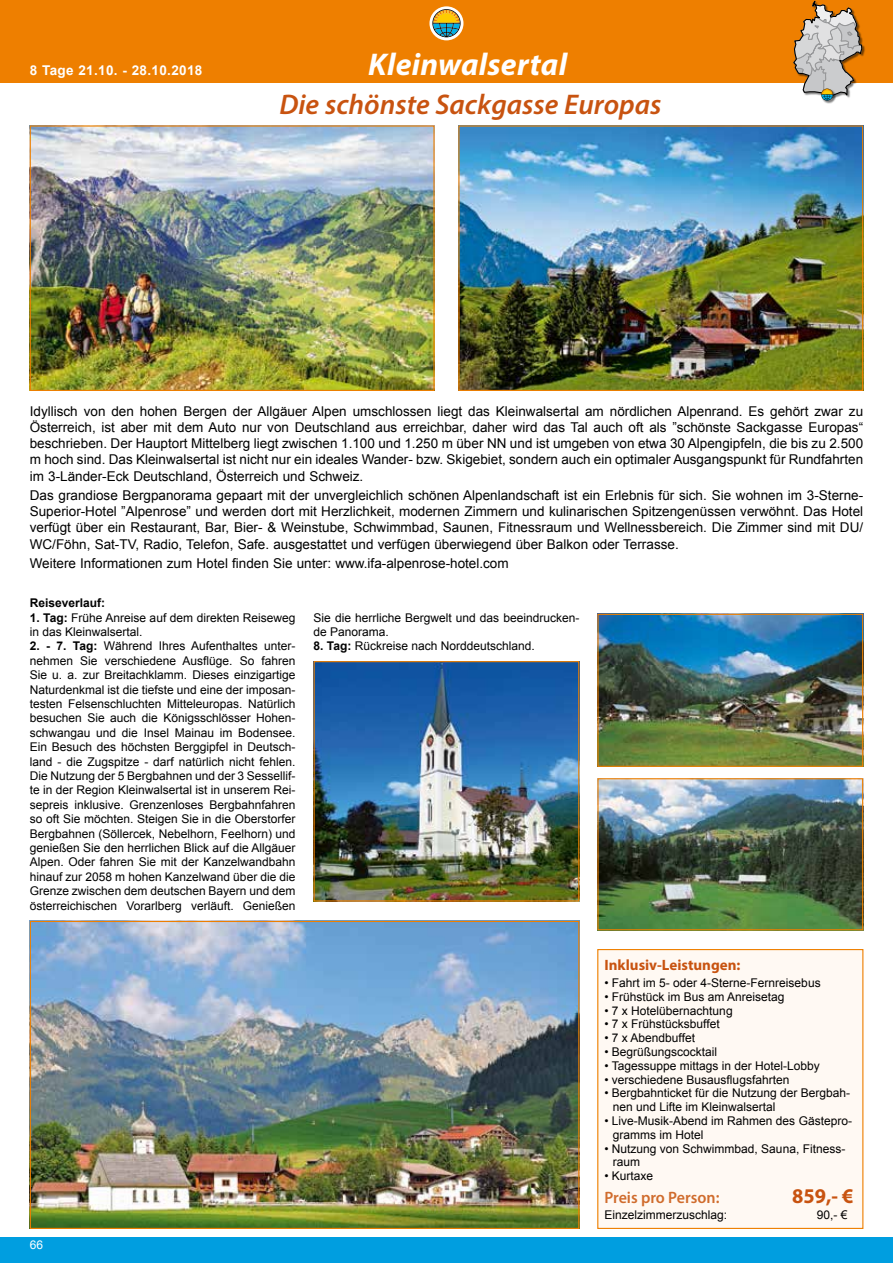
<style>
.page{position:relative;width:893px;height:1263px;background:#fff}
.page>*{position:absolute;margin:0;border:0;box-sizing:border-box;transform-origin:0 0}
.t1{font:italic 700 31.5px "Myriad Pro";letter-spacing:.01em;color:#fff}
.t2{font:italic 600 28.5px "Myriad Pro";color:#c85310}
.t3{font:700 21px "Myriad Pro";color:#c85310}
.t4{font:600 16.5px "Myriad Pro";color:#d06c2d}
.t5{font:700 15px "Myriad Pro";color:#c85310}
.t6{font:13.5px/16.2px "Arial";color:#000;text-align:justify}
.t7{font:700 13.5px "Arial";letter-spacing:.025em;color:#fff}
.t8{font:12px/14.4px "Arial";color:#000}
.t9{font:700 12px "Arial";color:#000}
.t10{font:12px "Arial";color:#fff}
.s1{font-weight:700}
</style>
<div class="page">
<div style="left:0;top:1237px;width:893px;height:26px;background:#009ee0"></div>
<div style="left:0;top:0;width:893px;height:83px;background:#ee7f00"></div>
<div style="left:794px;top:1px;width:71px;height:100px;background:#000;opacity:.5"></div>
<div style="left:821px;top:89px;width:15px;height:14px;background:#000;opacity:.5"></div>
<svg style="left:793px;top:0;width:70px;height:101px"></svg>
<div style="left:597px;top:949px;width:267px;height:280px;background:#fff9f3"></div>
<img style="left:32px;top:127px;width:401px;height:262px">
<div style="left:30px;top:125px;width:405px;height:266px;border:1px solid #ee7f00"></div>
<img style="left:460px;top:127px;width:401px;height:262px">
<div style="left:458px;top:125px;width:405px;height:266px;border:1px solid #ee7f00"></div>
<img style="left:32px;top:923px;width:545px;height:304px">
<div style="left:30px;top:921px;width:549px;height:308px;border:1px solid #ee7f00"></div>
<img style="left:316px;top:663px;width:261px;height:236px">
<div style="left:314px;top:661px;width:265px;height:240px;border:1px solid #ee7f00"></div>
<img style="left:599px;top:616px;width:262px;height:149px">
<div style="left:597px;top:614px;width:266px;height:153px;border:1px solid #ee7f00"></div>
<img style="left:599px;top:780px;width:262px;height:148px">
<div style="left:597px;top:778px;width:266px;height:152px;border:1px solid #ee7f00"></div>
<svg style="left:429px;top:6px;width:34px;height:34px"></svg>
<svg style="left:432px;top:9px;width:29px;height:28px"></svg>
<p class="t7" style="left:30px;top:61px;width:174px">8 Tage 21.10. - 28.10.2018</p>
<h1 class="t1" style="left:368px;top:44px;width:200px">Kleinwalsertal</h1>
<h2 class="t2" style="left:280px;top:86px;width:383px">Die schönste Sackgasse Europas</h2>
<p class="t6" style="left:30px;top:403px;width:835px">Idyllisch von den hohen Bergen der Allgäuer Alpen umschlossen liegt das Kleinwalsertal am nördlichen Alpenrand. Es gehört zwar zu Österreich, ist aber mit dem Auto nur von Deutschland aus erreichbar, daher wird das Tal auch oft als ”schönste Sackgasse Europas“ beschrieben. Der Hauptort Mittelberg liegt zwischen 1.100 und 1.250 m über NN und ist umgeben von etwa 30 Alpengipfeln, die bis zu 2.500 m hoch sind. Das Kleinwalsertal ist nicht nur ein ideales Wander- bzw. Skigebiet, sondern auch ein optimaler Ausgangspunkt für Rundfahrten im 3-Länder-Eck Deutschland, Österreich und Schweiz.</p>
<p class="t6" style="left:30px;top:487px;width:835px">Das grandiose Bergpanorama gepaart mit der unvergleichlich schönen Alpenlandschaft ist ein Erlebnis für sich. Sie wohnen im 3-Sterne-Superior-Hotel ”Alpenrose” und werden dort mit Herzlichkeit, modernen Zimmern und kulinarischen Spitzengenüssen verwöhnt. Das Hotel verfügt über ein Restaurant, Bar, Bier- &amp; Weinstube, Schwimmbad, Saunen, Fitnessraum und Wellnessbereich. Die Zimmer sind mit DU/ WC/Föhn, Sat-TV, Radio, Telefon, Safe. ausgestattet und verfügen überwiegend über Balkon oder Terrasse.</p>
<p class="t6" style="left:30px;top:555px;width:480px">Weitere Informationen zum Hotel finden Sie unter: www.ifa-alpenrose-hotel.com</p>
<p class="t9" style="left:30px;top:595px;width:77px">Reiseverlauf:</p>
<p class="t8" style="left:30px;top:610px;width:267px"><span class="s1">1. Tag:</span> Frühe Anreise auf dem direkten Reiseweg in das Kleinwalsertal.</p>
<p class="t8" style="left:30px;top:639px;width:267px;text-align:justify"><span class="s1">2. - 7. Tag:</span> Während Ihres Aufenthaltes unter&shy;nehmen Sie verschiedene Ausflüge. So fahren Sie u. a. zur Breitachklamm. Dieses einzigartige Naturdenkmal ist die tiefste und eine der imposan&shy;testen Felsenschluchten Mitteleuropas. Natürlich besuchen Sie auch die Königsschlösser Hohen&shy;schwangau und die Insel Mainau im Bodensee.<br>Ein Besuch des höchsten Berggipfel in Deutsch&shy;land - die Zugspitze - darf natürlich nicht fehlen.<br>Die Nutzung der 5 Bergbahnen und der 3 Sessellif&shy;te in der Region Kleinwalsertal ist in unserem Rei&shy;sepreis inklusive. Grenzenloses Bergbahnfahren so oft Sie möchten. Steigen Sie in die Oberstorfer Bergbahnen (Söllercek, Nebelhorn, Feelhorn) und genießen Sie den herrlichen Blick auf die Allgäuer Alpen. Oder fahren Sie mit der Kanzelwandbahn hinauf zur 2058 m hohen Kanzelwand über die die Grenze zwischen dem deutschen Bayern und dem österreichischen Vorarlberg verläuft. Genießen</p>
<p class="t8" style="left:314px;top:610px;width:267px">Sie die herrliche Bergwelt und das beeindrucken&shy;de Panorama.</p>
<p class="t8" style="left:314px;top:639px;width:223px"><span class="s1">8. Tag:</span> Rückreise nach Norddeutschland.</p>
<p class="t10" style="left:30px;top:1237px;width:15px">66</p>
<p class="t5" style="left:604px;top:955px;width:138px">Inklusiv-Leistungen:</p>
<p class="t8" style="left:604px;top:975px;width:218px">• Fahrt im 5- oder 4-Sterne-Fernreisebus</p>
<p class="t8" style="left:604px;top:989px;width:182px">• Frühstück im Bus am Anreisetag</p>
<p class="t8" style="left:604px;top:1003px;width:130px">• 7 x Hotelübernachtung</p>
<p class="t8" style="left:604px;top:1017px;width:117px">• 7 x Frühstücksbuffet</p>
<p class="t8" style="left:604px;top:1031px;width:92px">• 7 x Abendbuffet</p>
<p class="t8" style="left:604px;top:1044px;width:114px">• Begrüßungscocktail</p>
<p class="t8" style="left:604px;top:1058px;width:217px">• Tagessuppe mittags in der Hotel-Lobby</p>
<p class="t8" style="left:604px;top:1072px;width:186px">• verschiedene Busausflugsfahrten</p>
<p class="t8" style="left:613px;top:1086px;width:239px;line-height:13.8px;text-indent:-9px">• Bergbahnticket für die Nutzung der Bergbah&shy;nen und Lifte im Kleinwalsertal</p>
<p class="t8" style="left:613px;top:1114px;width:241px;line-height:13.8px;text-indent:-8px">• Live-Musik-Abend im Rahmen des Gästepro&shy;gramms im Hotel</p>
<p class="t8" style="left:613px;top:1141px;width:234px;line-height:13.8px;text-indent:-9px">• Nutzung von Schwimmbad, Sauna, Fitness&shy;raum</p>
<p class="t8" style="left:604px;top:1169px;width:50px">• Kurtaxe</p>
<h3 class="t4" style="left:604px;top:1186px;width:117px">Preis pro Person:</h3>
<h3 class="t3" style="left:792px;top:1182px;width:63px">859,- €</h3>
<p class="t8" style="left:604px;top:1208px;width:124px">Einzelzimmerzuschlag:</p>
<p class="t8" style="left:817px;top:1208px;width:32px">90,- €</p>
</div>
